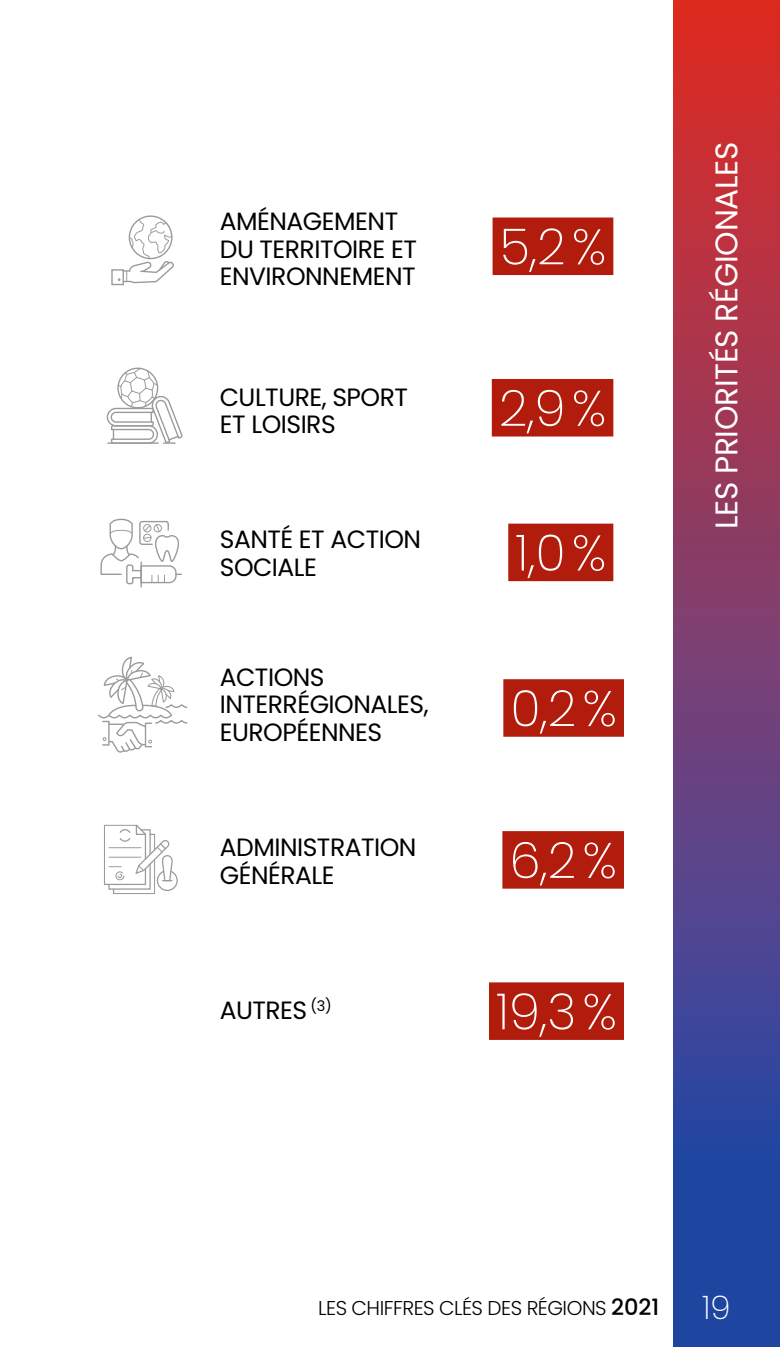
<style>
.page{position:relative;width:780px;height:1347px;background:#fff}
.page>*{position:absolute;margin:0;border:0;box-sizing:border-box;transform-origin:0 0}
.t1{font:200 50px "Poppins";color:#fff}
.t2{font:200 32.5px "Poppins";color:#fff}
.t3{font:31.25px "Poppins";letter-spacing:-.01em;color:#fff}
.t4{font:25px/27.5px "Poppins";letter-spacing:-.02em;color:#000}
.t5{font:300 20px "Poppins";letter-spacing:-.025em;color:#000}
.s1{font-weight:500;font-size:22.5px}
</style>
<div class="page">
<svg style="left:673px;top:0;width:107px;height:1346px;background:#773c6e"></svg>
<div style="left:129px;top:215px;width:43px;height:44px;border:1px solid #000;border-radius:50%"></div>
<svg style="left:118px;top:218px;width:56px;height:66px"></svg>
<div style="left:492px;top:217px;width:121px;height:58px;background:#b11c0c"></div>
<svg style="left:106px;top:367px;width:77px;height:77px"></svg>
<div style="left:492px;top:379px;width:121px;height:57px;background:#b11c0c"></div>
<hr style="left:140px;top:562px;width:2px;height:25px;background:#000">
<svg style="left:100px;top:518px;width:81px;height:67px"></svg>
<div style="left:508px;top:523px;width:105px;height:58px;background:#b11c0c"></div>
<svg style="left:98px;top:656px;width:90px;height:97px"></svg>
<div style="left:503px;top:679px;width:121px;height:57px;background:#b11c0c"></div>
<div style="left:502px;top:831px;width:122px;height:57px;background:#b11c0c"></div>
<svg style="left:104px;top:824px;width:74px;height:70px"></svg>
<div style="left:489px;top:982px;width:135px;height:57px;background:#b11c0c"></div>
<p class="t4" style="left:220px;top:208px;width:199px">AMÉNAGEMENT<br>DU TERRITOIRE ET<br>ENVIRONNEMENT</p>
<h1 class="t1" style="left:499px;top:218px;width:108px">5,2%</h1>
<p class="t4" style="left:220px;top:383px;width:190px">CULTURE, SPORT<br>ET LOISIRS</p>
<h1 class="t1" style="left:499px;top:379px;width:109px">2,9%</h1>
<p class="t4" style="left:220px;top:526px;width:203px">SANTÉ ET ACTION<br>SOCIALE</p>
<h1 class="t1" style="left:515px;top:524px;width:92px">1,0%</h1>
<p class="t4" style="left:220px;top:663px;width:210px">ACTIONS<br>INTERRÉGIONALES,<br>EUROPÉENNES</p>
<h1 class="t1" style="left:510px;top:679px;width:108px">0,2%</h1>
<p class="t4" style="left:220px;top:834px;width:198px">ADMINISTRATION<br>GÉNÉRALE</p>
<h1 class="t1" style="left:509px;top:831px;width:109px">6,2%</h1>
<p class="t4" style="left:220px;top:996px;width:113px">AUTRES <sup>(3)</sup></p>
<h1 class="t1" style="left:496px;top:982px;width:122px">19,3%</h1>
<p class="t3" style="left:708px;top:529px;width:389px;rotate:-90deg">LES PRIORITÉS RÉGIONALES</p>
<p class="t5" style="left:318px;top:1296px;width:343px">LES CHIFFRES CLÉS DES RÉGIONS <span class="s1">2021</span></p>
<h2 class="t2" style="left:702px;top:1288px;width:30px">19</h2>
</div>
